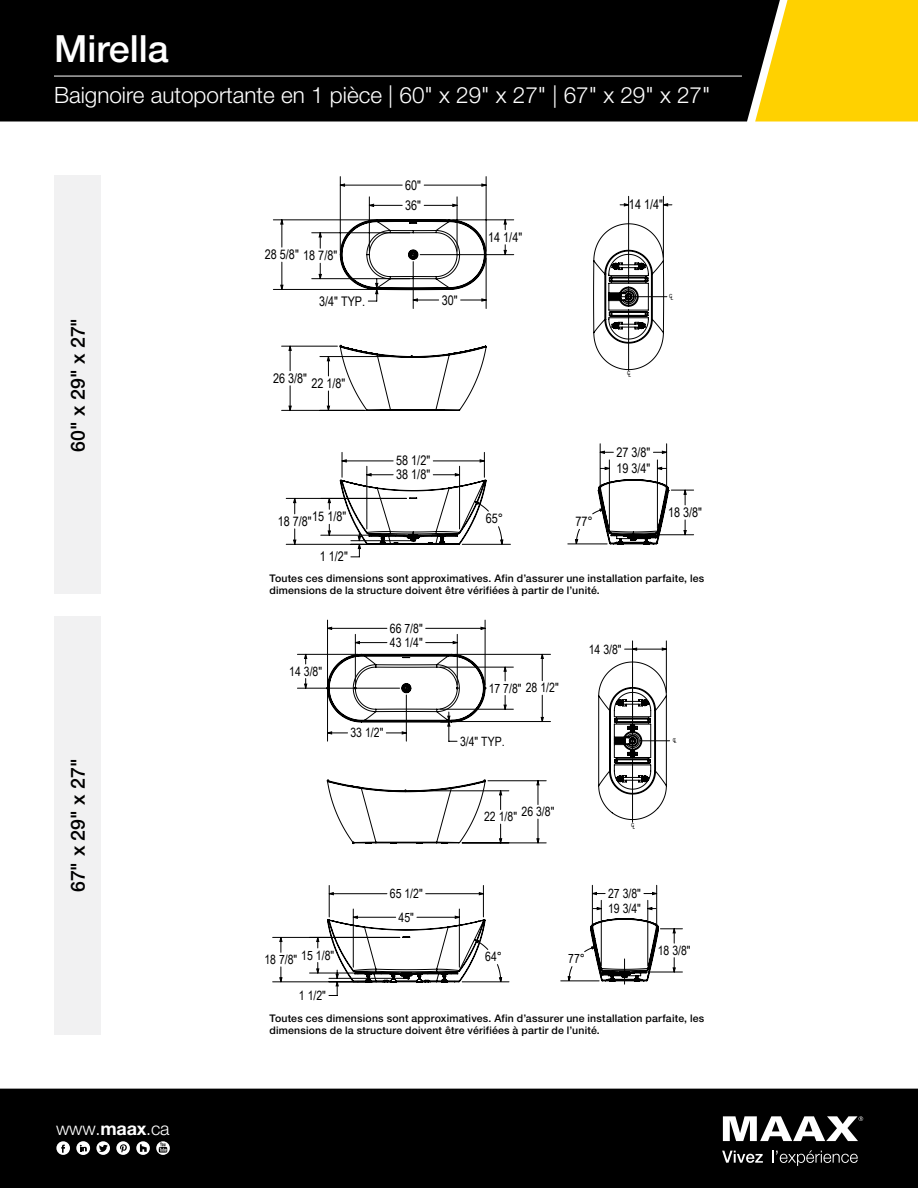
<style>
.page{position:relative;width:918px;height:1188px;background:#fff}
.page>*{position:absolute;margin:0;border:0;box-sizing:border-box;transform-origin:0 0}
.t1{font:500 37.5px "Helvetica Neue LT Std";color:#fff}
.t2{font:300 22.5px "Helvetica Neue LT Std";color:#fff}
.t3{font:500 19.5px "Helvetica Neue LT Std";color:#000}
.t4{font:300 18px "Helvetica Neue LT Std";color:#fff}
.t5{font:15.75px "Helvetica";letter-spacing:.015em;color:#fff}
.t6{font:13.2px/20.2px "Arial Narrow";color:#000}
.t7{font:12.75px/14.2px "Arial Narrow";color:#000}
.t8{font:500 10.5px/12px "Helvetica Neue LT Std";letter-spacing:.02em;color:#000}
.t9{font:5.7px "Arial Narrow";color:#000}
.t10{font:5.55px "Arial Narrow";color:#000}
.s1{font-weight:700}
</style>
<div class="page">
<div style="left:0;top:1089px;width:918px;height:99px;background:#000"></div>
<svg style="left:116px;top:1141px;width:14px;height:14px"></svg>
<svg style="left:120px;top:1144px;width:7px;height:8px"></svg>
<div style="left:56px;top:1141px;width:14px;height:14px;background:#fff;border-radius:50%"></div>
<svg style="left:61px;top:1145px;width:4px;height:8px"></svg>
<svg style="left:76px;top:1141px;width:14px;height:14px"></svg>
<svg style="left:156px;top:1141px;width:14px;height:14px"></svg>
<svg style="left:159px;top:1142px;width:8px;height:11px"></svg>
<svg style="left:96px;top:1141px;width:14px;height:14px"></svg>
<svg style="left:99px;top:1145px;width:9px;height:7px"></svg>
<svg style="left:136px;top:1141px;width:14px;height:14px"></svg>
<svg style="left:140px;top:1144px;width:7px;height:8px"></svg>
<svg style="left:722px;top:1151px;width:41px;height:12px"></svg>
<svg style="left:772px;top:1150px;width:86px;height:16px"></svg>
<svg style="left:723px;top:1116px;width:140px;height:25px"></svg>
<hr style="left:273px;top:289px;width:173px;height:1px;background:#000">
<hr style="left:273px;top:220px;width:173px;height:1px;background:#000">
<hr style="left:340px;top:177px;width:1px;height:74px;background:#000">
<hr style="left:486px;top:177px;width:1px;height:74px;background:#000">
<svg style="left:281px;top:220px;width:317px;height:325px"></svg>
<svg style="left:319px;top:184px;width:354px;height:351px"></svg>
<svg style="left:340px;top:219px;width:147px;height:83px"></svg>
<svg style="left:593px;top:223px;width:74px;height:147px"></svg>
<svg style="left:339px;top:344px;width:148px;height:67px"></svg>
<svg style="left:340px;top:452px;width:147px;height:106px"></svg>
<svg style="left:598px;top:479px;width:96px;height:66px"></svg>
<hr style="left:485px;top:620px;width:1px;height:65px;background:#000">
<hr style="left:327px;top:620px;width:1px;height:65px;background:#000">
<hr style="left:273px;top:937px;width:127px;height:1px;background:#000">
<hr style="left:273px;top:982px;width:100px;height:1px;background:#000">
<hr style="left:666px;top:641px;width:1px;height:52px;background:#000">
<svg style="left:280px;top:627px;width:358px;height:358px"></svg>
<svg style="left:305px;top:648px;width:362px;height:324px"></svg>
<svg style="left:327px;top:653px;width:159px;height:89px"></svg>
<svg style="left:598px;top:661px;width:72px;height:161px"></svg>
<svg style="left:326px;top:779px;width:160px;height:66px"></svg>
<svg style="left:327px;top:919px;width:159px;height:77px"></svg>
<svg style="left:590px;top:918px;width:92px;height:66px"></svg>
<div style="left:780px;top:0;width:138px;height:122px;background:#ffd100"></div>
<div style="left:0;top:0;width:780px;height:122px;background:#000"></div>
<hr style="left:54px;top:76px;width:688px;height:1px;background:#fff">
<div style="left:54px;top:176px;width:46px;height:418px;background:#f1f1f2"></div>
<div style="left:54px;top:616px;width:46px;height:419px;background:#f1f1f2"></div>
<h1 class="t1" style="left:54px;top:26px;width:116px">Mirella</h1>
<h2 class="t2" style="left:54px;top:81px;width:658px">Baignoire autoportante en 1 pièce | 60" x 29" x 27" | 67" x 29" x 27"</h2>
<h3 class="t3" style="left:66px;top:452px;width:135px;rotate:-90deg">60" x 29" x 27"</h3>
<h3 class="t3" style="left:66px;top:892px;width:135px;rotate:-90deg">67" x 29" x 27"</h3>
<h3 class="t4" style="left:56px;top:1118px;width:115px">www.<span class="s1">maax</span>.ca</h3>
<h3 class="t5" style="left:56px;top:1118px;width:116px">www.<span class="s1">maax</span>.com</h3>
<p class="t6" style="left:265px;top:244px;width:74px">28 5/8" 18 7/8"</p>
<p class="t6" style="left:319px;top:290px;width:48px">3/4" TYP.</p>
<p class="t6" style="left:273px;top:370px;width:74px">26 3/8" 22 1/8"</p>
<p class="t6" style="left:312px;top:506px;width:36px">15 1/8"</p>
<p class="t6" style="left:278px;top:511px;width:36px">18 7/8"</p>
<p class="t6" style="left:320px;top:546px;width:29px">1 1/2"</p>
<p class="t6" style="left:405px;top:174px;width:17px">60"<br>36"</p>
<p class="t6" style="left:442px;top:289px;width:17px">30"</p>
<p class="t6" style="left:488px;top:227px;width:36px">14 1/4"</p>
<p class="t6" style="left:396px;top:450px;width:36px">58 1/2"</p>
<p class="t6" style="left:396px;top:464px;width:36px">38 1/8"</p>
<p class="t6" style="left:486px;top:508px;width:19px">65°</p>
<p class="t6" style="left:629px;top:194px;width:36px">14 1/4"</p>
<p class="t9" style="left:669px;top:293px;width:6px">CL</p>
<p class="t9" style="left:627px;top:370px;width:6px">CL</p>
<p class="t6" style="left:576px;top:511px;width:19px">77°</p>
<p class="t6" style="left:616px;top:444px;width:36px;line-height:16.2px">27 3/8"<br>19 3/4"</p>
<p class="t6" style="left:668px;top:502px;width:36px">18 3/8"</p>
<p class="t8" style="left:269px;top:572px;width:436px">Toutes ces dimensions sont approximatives. Afin d’assurer une installation parfaite, les dimensions de la structure doivent être vérifiées à partir de l’unité.</p>
<p class="t7" style="left:289px;top:664px;width:34px">14 3/8"</p>
<p class="t7" style="left:390px;top:621px;width:34px">66 7/8"<br>43 1/4"</p>
<p class="t7" style="left:350px;top:725px;width:34px">33 1/2"</p>
<p class="t7" style="left:489px;top:680px;width:72px">17 7/8" 28 1/2"</p>
<p class="t7" style="left:460px;top:734px;width:46px">3/4" TYP.</p>
<p class="t7" style="left:589px;top:641px;width:34px">14 3/8"</p>
<p class="t10" style="left:673px;top:736px;width:5px">CL</p>
<p class="t7" style="left:522px;top:804px;width:34px">26 3/8"</p>
<p class="t7" style="left:484px;top:809px;width:34px">22 1/8"</p>
<p class="t7" style="left:390px;top:886px;width:34px">65 1/2"</p>
<p class="t7" style="left:399px;top:910px;width:17px">45"</p>
<p class="t7" style="left:264px;top:950px;width:71px">18 7/8" 15 1/8"</p>
<p class="t7" style="left:485px;top:949px;width:18px">64°</p>
<p class="t7" style="left:299px;top:988px;width:29px">1 1/2"</p>
<p class="t7" style="left:568px;top:951px;width:18px">77°</p>
<p class="t10" style="left:631px;top:822px;width:5px">CL</p>
<p class="t7" style="left:608px;top:886px;width:34px">27 3/8"</p>
<p class="t7" style="left:608px;top:901px;width:34px">19 3/4"</p>
<p class="t7" style="left:658px;top:943px;width:34px">18 3/8"</p>
<p class="t8" style="left:269px;top:1012px;width:436px">Toutes ces dimensions sont approximatives. Afin d’assurer une installation parfaite, les dimensions de la structure doivent être vérifiées à partir de l’unité.</p>
</div>
